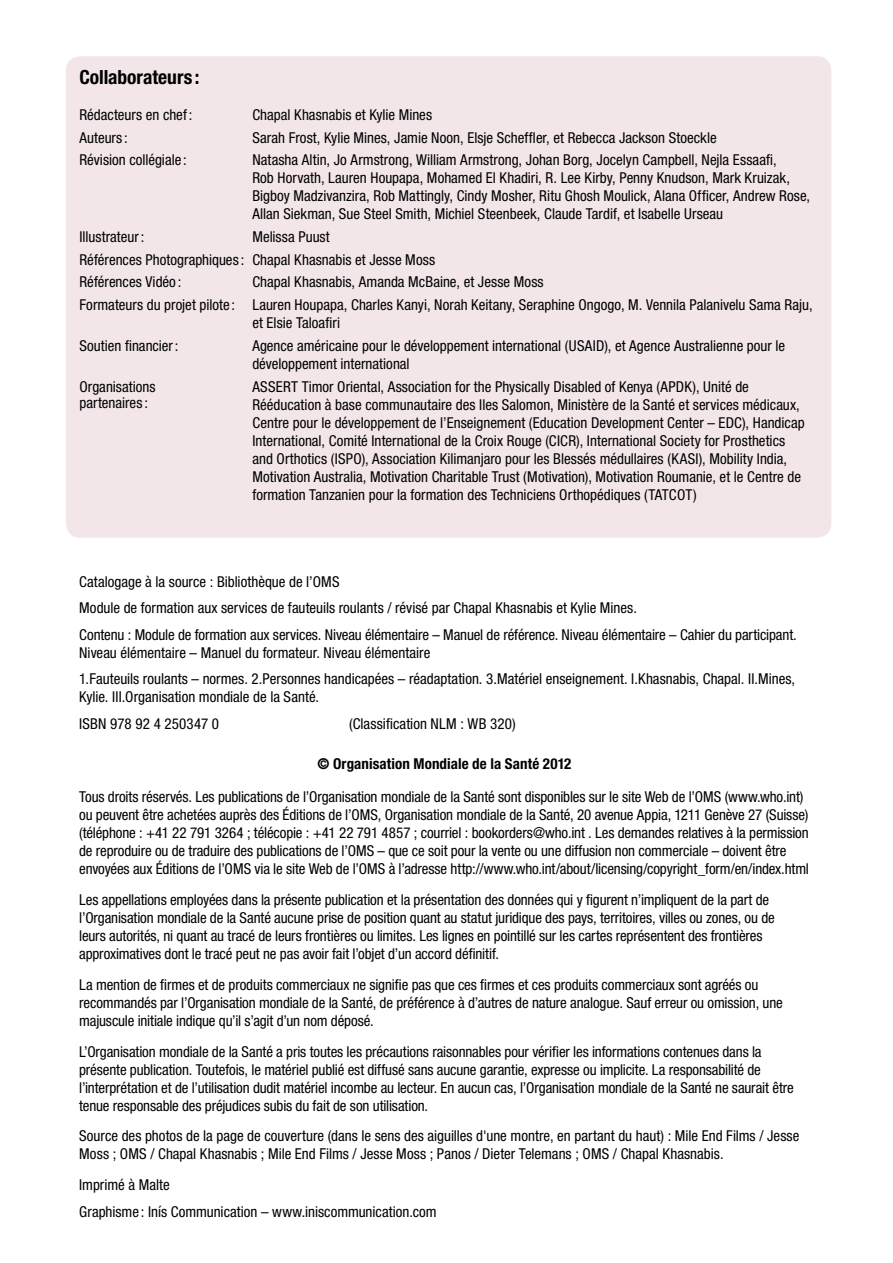
<style>
.page{position:relative;width:893px;height:1263px;background:#fff}
.page>*{position:absolute;margin:0;border:0;box-sizing:border-box;transform-origin:0 0}
.t1{font:700 condensed 19.5px "Helvetica Neue LT Std";color:#000}
.t2{font:condensed 15px/18px "Helvetica Neue LT Std";letter-spacing:-.005em;color:#000}
.t3{font:700 condensed 15px "Helvetica Neue LT Std";letter-spacing:.005em;color:#000}
</style>
<div class="page">
<div style="left:66px;top:56px;width:765px;height:482px;background:#f3e6e9;border-radius:14px"></div>
<h1 class="t1" style="left:79px;top:66px;width:122px">Collaborateurs :</h1>
<p class="t2" style="left:79px;top:105px;width:114px">Rédacteurs en chef:</p>
<p class="t2" style="left:252px;top:105px;width:181px">Chapal Khasnabis et Kylie Mines</p>
<p class="t2" style="left:79px;top:128px;width:50px">Auteurs :</p>
<p class="t2" style="left:252px;top:128px;width:466px">Sarah Frost, Kylie Mines, Jamie Noon, Elsje Scheffler, et Rebecca Jackson Stoeckle</p>
<p class="t2" style="left:79px;top:151px;width:109px">Révision collégiale :</p>
<p class="t2" style="left:252px;top:151px;width:559px">Natasha Altin, Jo Armstrong, William Armstrong, Johan Borg, Jocelyn Campbell, Nejla Essaafi,<br>Rob Horvath, Lauren Houpapa, Mohamed El Khadiri, R. Lee Kirby, Penny Knudson, Mark Kruizak, Bigboy Madzivanzira, Rob Mattingly, Cindy Mosher, Ritu Ghosh Moulick, Alana Officer, Andrew Rose, Allan Siekman, Sue Steel Smith, Michiel Steenbeek, Claude Tardif, et Isabelle Urseau</p>
<p class="t2" style="left:79px;top:228px;width:66px">Illustrateur:</p>
<p class="t2" style="left:79px;top:225px;width:357px;line-height:22.6px;text-indent:173px">Melissa Puust<br>Références Photographiques : Chapal Khasnabis et Jesse Moss<br>Références Vidéo :</p>
<p class="t2" style="left:79px;top:271px;width:735px;line-height:22.6px;text-indent:173px">Chapal Khasnabis, Amanda McBaine, et Jesse Moss<br>Formateurs du projet pilote : Lauren Houpapa, Charles Kanyi, Norah Keitany, Seraphine Ongogo, M. Vennila Palanivelu Sama Raju,</p>
<p class="t2" style="left:252px;top:314px;width:89px">et Elsie Taloafiri</p>
<p class="t2" style="left:79px;top:336px;width:101px">Soutien financier:</p>
<p class="t2" style="left:252px;top:336px;width:534px">Agence américaine pour le développement international (USAID), et Agence Australienne pour le développement international</p>
<p class="t2" style="left:79px;top:378px;width:78px;line-height:16.5px">Organisations partenaires :</p>
<p class="t2" style="left:252px;top:377px;width:554px">ASSERT Timor Oriental, Association for the Physically Disabled of Kenya (APDK), Unité de Rééducation à base communautaire des Iles Salomon, Ministère de la Santé et services médicaux, Centre pour le développement de l’Enseignement (Education Development Center – EDC), Handicap International, Comité International de la Croix Rouge (CICR), International Society for Prosthetics and Orthotics (ISPO), Association Kilimanjaro pour les Blessés médullaires (KASI), Mobility India, Motivation Australia, Motivation Charitable Trust (Motivation), Motivation Roumanie, et le Centre de formation Tanzanien pour la formation des Techniciens Orthopédiques (TATCOT)</p>
<p class="t2" style="left:79px;top:568px;width:719px;line-height:26.5px">Catalogage à la source : Bibliothèque de l’OMS<br>Module de formation aux services de fauteuils roulants / révisé par Chapal Khasnabis et Kylie Mines.<br>Contenu : Module de formation aux services. Niveau élémentaire – Manuel de référence. Niveau élémentaire – Cahier du participant.</p>
<p class="t2" style="left:79px;top:639px;width:717px;line-height:26.5px">Niveau élémentaire – Manuel du formateur. Niveau élémentaire<br>1.Fauteuils roulants – normes. 2.Personnes handicapées – réadaptation. 3.Matériel enseignement. I.Khasnabis, Chapal. II.Mines,</p>
<p class="t2" style="left:79px;top:683px;width:241px;line-height:26.5px">Kylie. III.Organisation mondiale de la Santé.<br>ISBN 978 92 4 250347 0</p>
<p class="t2" style="left:349px;top:714px;width:168px">(Classification NLM : WB 320)</p>
<p class="t3" style="left:317px;top:755px;width:255px">© Organisation Mondiale de la Santé 2012</p>
<p class="t2" style="left:79px;top:788px;width:731px">Tous droits réservés. Les publications de l’Organisation mondiale de la Santé sont disponibles sur le site Web de l’OMS (www.who.int) ou peuvent être achetées auprès des Éditions de l’OMS, Organisation mondiale de la Santé, 20 avenue Appia, 1211 Genève 27 (Suisse) (téléphone : +41 22 791 3264 ; télécopie : +41 22 791 4857 ; courriel : bookorders@who.int . Les demandes relatives à la permission de reproduire ou de traduire des publications de l’OMS – que ce soit pour la vente ou une diffusion non commerciale – doivent être envoyées aux Éditions de l’OMS via le site Web de l’OMS à l’adresse http://www.who.int/about/licensing/copyright_form/en/index.html</p>
<p class="t2" style="left:79px;top:890px;width:697px">Les appellations employées dans la présente publication et la présentation des données qui y figurent n’impliquent de la part de l’Organisation mondiale de la Santé aucune prise de position quant au statut juridique des pays, territoires, villes ou zones, ou de leurs autorités, ni quant au tracé de leurs frontières ou limites. Les lignes en pointillé sur les cartes représentent des frontières approximatives dont le tracé peut ne pas avoir fait l’objet d’un accord définitif.</p>
<p class="t2" style="left:79px;top:975px;width:705px">La mention de firmes et de produits commerciaux ne signifie pas que ces firmes et ces produits commerciaux sont agréés ou recommandés par l’Organisation mondiale de la Santé, de préférence à d’autres de nature analogue. Sauf erreur ou omission, une majuscule initiale indique qu’il s’agit d’un nom déposé.</p>
<p class="t2" style="left:79px;top:1042px;width:716px">L’Organisation mondiale de la Santé a pris toutes les précautions raisonnables pour vérifier les informations contenues dans la présente publication. Toutefois, le matériel publié est diffusé sans aucune garantie, expresse ou implicite. La responsabilité de l’interprétation et de l’utilisation dudit matériel incombe au lecteur. En aucun cas, l’Organisation mondiale de la Santé ne saurait être tenue responsable des préjudices subis du fait de son utilisation.</p>
<p class="t2" style="left:79px;top:1127px;width:722px">Source des photos de la page de couverture (dans le sens des aiguilles d'une montre, en partant du haut) : Mile End Films / Jesse<br>Moss ; OMS / Chapal Khasnabis ; Mile End Films / Jesse Moss ; Panos / Dieter Telemans ; OMS / Chapal Khasnabis.</p>
<p class="t2" style="left:79px;top:1171px;width:359px;line-height:26.5px">Imprimé à Malte<br>Graphisme : Inís Communication – www.iniscommunication.com</p>
</div>
